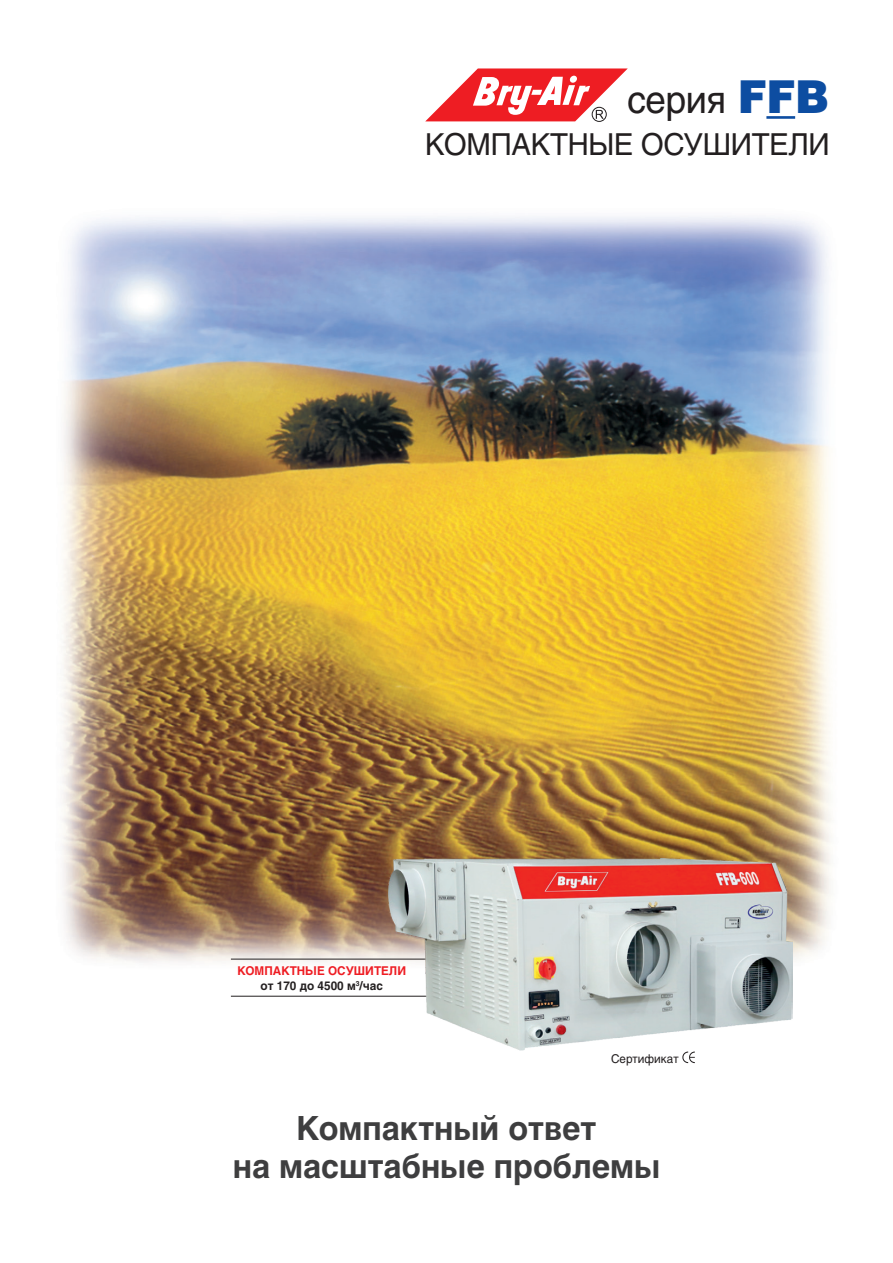
<style>
.page{position:relative;width:893px;height:1263px;background:#fff}
.page>*{position:absolute;margin:0;border:0;box-sizing:border-box;transform-origin:0 0}
.t1{font:38.1px "Helios C";letter-spacing:-.01em;color:#231f20}
.t2{font:700 33px/37.5px "Helios C";color:#3e3e3f;text-align:center}
.t3{font:30px "Helios C";letter-spacing:-.01em;color:#231f20}
.t4{font:700 12px/15px "Helios C";color:#ee1d23;text-align:center}
.t5{font:12px "Helios C";color:#231f20}
.s1{font-family:"Helios Black C";font-size:45.3px;color:#0d4da1}
.s2{color:#231f20}
</style>
<div class="page">
<svg style="left:425px;top:68px;width:203px;height:53px"></svg>
<div style="left:592px;top:107px;width:15px;height:15px;border:1px solid #231f20;border-radius:50%"></div>
<hr style="left:766px;top:116px;width:29px;height:3px;background:#0d4da1">
<img style="left:62px;top:216px;width:769px;height:754px">
<hr style="left:231px;top:996px;width:199px;height:1px;background:#231f20">
<hr style="left:231px;top:959px;width:199px;height:1px;background:#231f20">
<img style="left:388px;top:859px;width:404px;height:192px">
<svg style="left:682px;top:1051px;width:13px;height:12px"></svg>
<h1 class="t1" style="left:627px;top:77px;width:204px">серия <span class="s1">FFB</span></h1>
<h3 class="t3" style="left:425px;top:127px;width:406px">КОМПАКТНЫЕ ОСУШИТЕЛИ</h3>
<p class="t4" style="left:237px;top:963px;width:170px">КОМПАКТНЫЕ ОСУШИТЕЛИ <span class="s2">от 170 до 4500 м</span><sup>3</sup><span class="s2">/час</span></p>
<p class="t5" style="left:611px;top:1052px;width:69px">Сертификат</p>
<h2 class="t2" style="left:233px;top:1110px;width:429px">Компактный ответ<br>на масштабные проблемы</h2>
</div>
